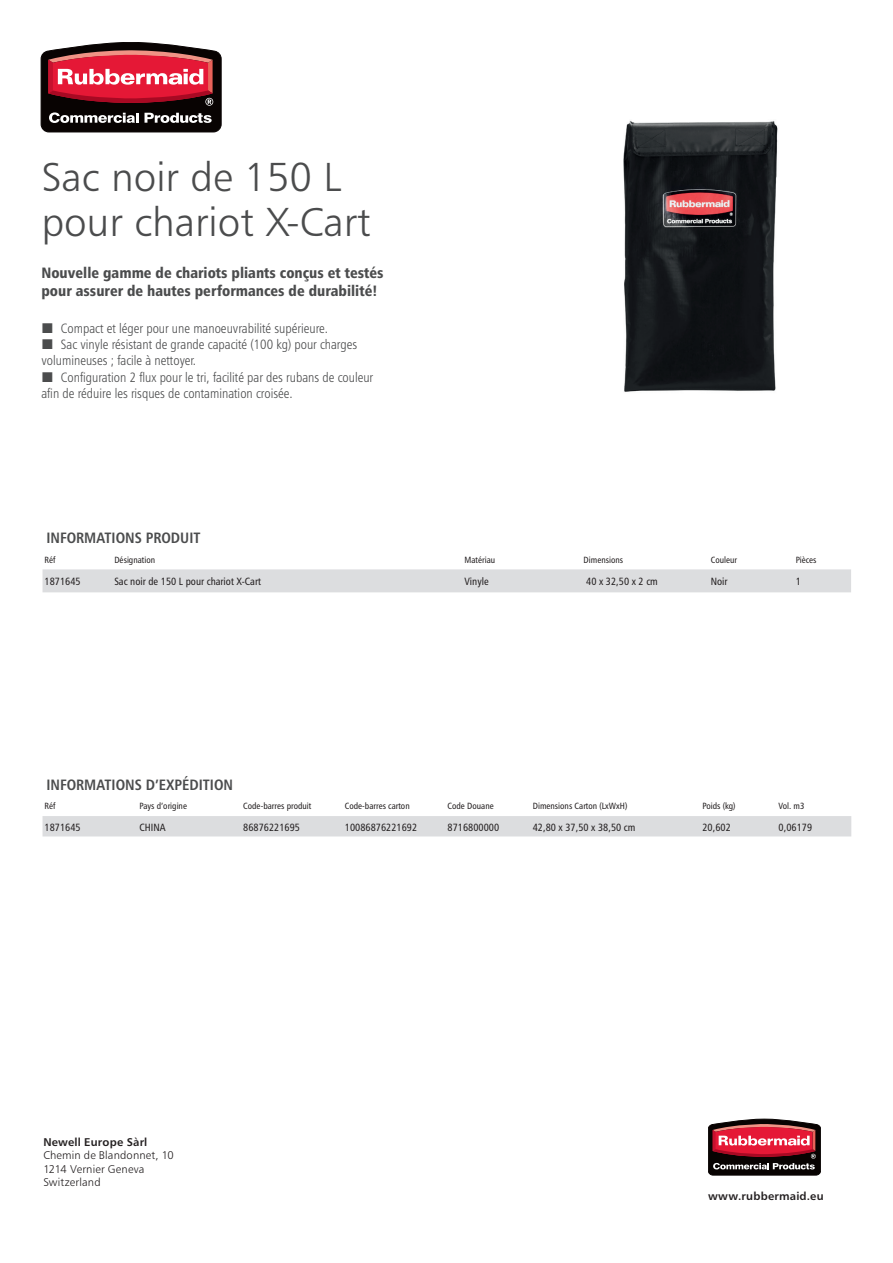
<style>
.page{position:relative;width:893px;height:1263px;background:#fff}
.page>*{position:absolute;margin:0;border:0;box-sizing:border-box;transform-origin:0 0}
.t1{font:40.5px/45px "Humanist 777 BT Light B";color:#4b4c4d}
.t2{font:15px/18px "Humanist 777 BT Black Condensed B";color:#4b4c4d}
.t3{font:15px "Humanist 777 BT Bold Condensed B";color:#4b4c4d}
.t4{font:13.5px "Humanist 777 BT Light Condensed B";color:#4b4c4d}
.t5{font:11.25px/13.5px "Humanist 777 BT Light B";letter-spacing:.015em;color:#231f20}
.t6{font:11.25px "Humanist 777 BT Bold B";letter-spacing:.02em;color:#231f20}
.t7{font:10.5px "Humanist 777 BT Roman Condensed B";color:#231f20}
.t8{font:9px "Humanist 777 BT Roman Condensed B";color:#231f20}
</style>
<div class="page">
<svg style="left:708px;top:1119px;width:113px;height:56px;background:#853841"></svg>
<svg style="left:41px;top:42px;width:180px;height:90px;background:#863942"></svg>
<div style="left:43px;top:569px;width:808px;height:23px;background:#dcdddf"></div>
<div style="left:43px;top:816px;width:808px;height:20px;background:#dcdddf"></div>
<img style="left:623px;top:120px;width:155px;height:272px">
<h1 class="t1" style="left:41px;top:154px;width:331px">Sac noir de 150 L pour chariot X-Cart</h1>
<p class="t2" style="left:41px;top:263px;width:344px">Nouvelle gamme de chariots pliants conçus et testés pour assurer de hautes performances de durabilité!</p>
<p class="t4" style="left:61px;top:320px;width:269px">Compact et léger pour une manoeuvrabilité supérieure.</p>
<p class="t4" style="left:61px;top:336px;width:298px">Sac vinyle résistant de grande capacité (100 kg) pour charges</p>
<p class="t4" style="left:41px;top:352px;width:156px">volumineuses ; facile à nettoyer.</p>
<p class="t4" style="left:61px;top:369px;width:314px">Configuration 2 flux pour le tri, facilité par des rubans de couleur</p>
<p class="t4" style="left:41px;top:385px;width:253px">afin de réduire les risques de contamination croisée.</p>
<p class="t3" style="left:46px;top:528px;width:156px">INFORMATIONS PRODUIT</p>
<p class="t8" style="left:45px;top:554px;width:12px">Réf</p>
<p class="t8" style="left:114px;top:554px;width:42px">Désignation</p>
<p class="t8" style="left:465px;top:554px;width:32px">Matériau</p>
<p class="t8" style="left:584px;top:554px;width:41px">Dimensions</p>
<p class="t8" style="left:711px;top:554px;width:28px">Couleur</p>
<p class="t8" style="left:796px;top:554px;width:22px">Pièces</p>
<p class="t7" style="left:45px;top:575px;width:38px">1871645</p>
<p class="t7" style="left:114px;top:575px;width:148px">Sac noir de 150 L pour chariot X-Cart</p>
<p class="t7" style="left:465px;top:575px;width:26px">Vinyle</p>
<p class="t7" style="left:586px;top:575px;width:73px">40 x 32,50 x 2 cm</p>
<p class="t7" style="left:711px;top:575px;width:18px">Noir</p>
<p class="t7" style="left:796px;top:575px;width:7px">1</p>
<p class="t3" style="left:46px;top:775px;width:188px">INFORMATIONS D’EXPÉDITION</p>
<p class="t8" style="left:45px;top:801px;width:12px">Réf</p>
<p class="t8" style="left:139px;top:801px;width:49px">Pays d’origine</p>
<p class="t8" style="left:243px;top:801px;width:70px">Code-barres produit</p>
<p class="t8" style="left:345px;top:801px;width:66px">Code-barres carton</p>
<p class="t8" style="left:448px;top:801px;width:48px">Code Douane</p>
<p class="t8" style="left:533px;top:801px;width:96px">Dimensions Carton (LxWxH)</p>
<p class="t8" style="left:702px;top:801px;width:35px">Poids (kg)</p>
<p class="t8" style="left:779px;top:801px;width:27px">Vol. m3</p>
<p class="t7" style="left:45px;top:820px;width:38px">1871645</p>
<p class="t7" style="left:139px;top:820px;width:28px">CHINA</p>
<p class="t7" style="left:243px;top:820px;width:58px">86876221695</p>
<p class="t7" style="left:345px;top:820px;width:74px">10086876221692</p>
<p class="t7" style="left:448px;top:820px;width:53px">8716800000</p>
<p class="t7" style="left:533px;top:820px;width:104px">42,80 x 37,50 x 38,50 cm</p>
<p class="t7" style="left:702px;top:820px;width:30px">20,602</p>
<p class="t7" style="left:779px;top:820px;width:35px">0,06179</p>
<p class="t6" style="left:43px;top:1135px;width:106px">Newell Europe Sàrl</p>
<p class="t5" style="left:43px;top:1148px;width:132px">Chemin de Blandonnet, 10<br>1214 Vernier Geneva<br>Switzerland</p>
<p class="t6" style="left:708px;top:1189px;width:117px">www.rubbermaid.eu</p>
</div>
